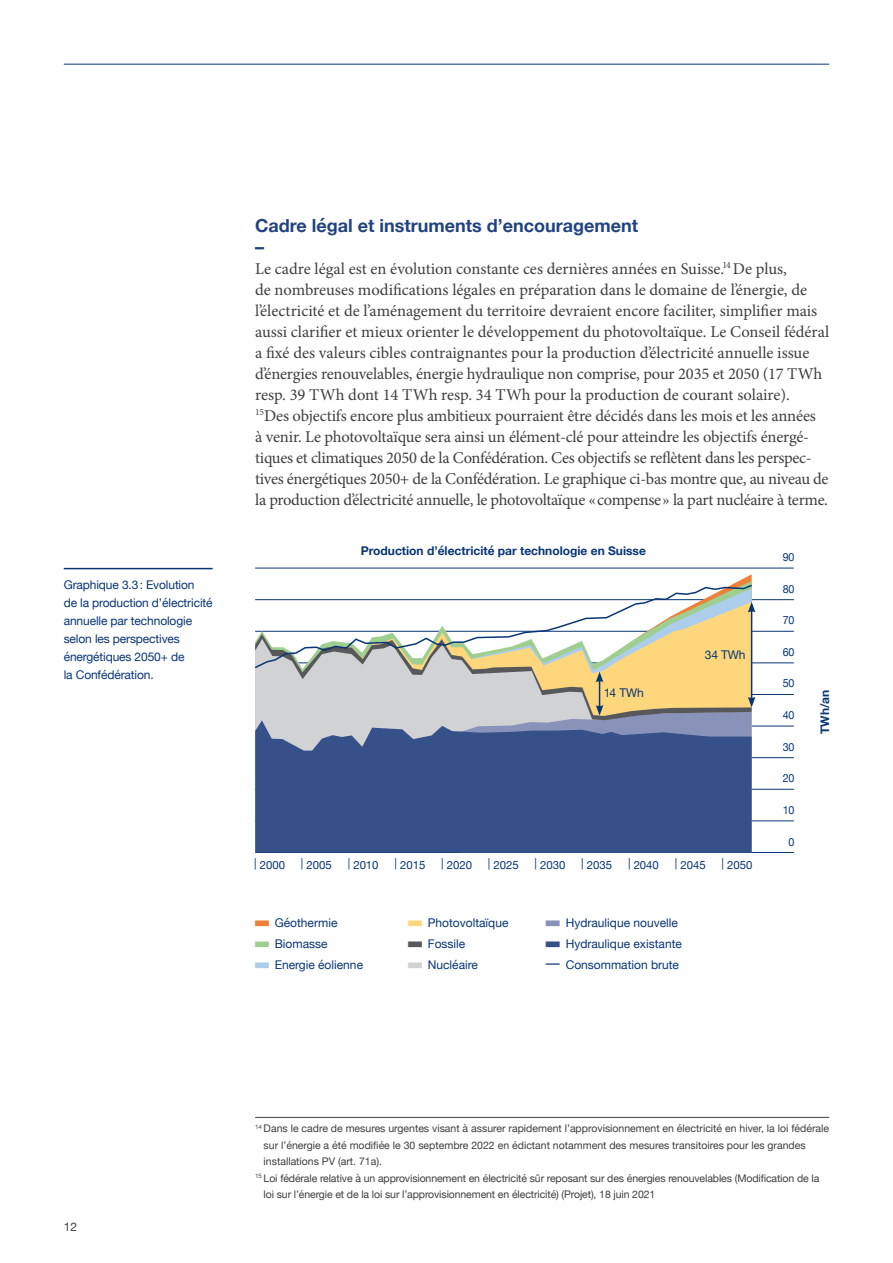
<style>
.page{position:relative;width:893px;height:1263px;background:#fff}
.page>*{position:absolute;margin:0;border:0;box-sizing:border-box;transform-origin:0 0}
.t1{font:72px "Helvetica Neue";color:#ef8039;scale:.67 1}
.t2{font:72px "Helvetica Neue";color:#9ecf91;scale:.67 1}
.t3{font:72px "Helvetica Neue";color:#accdeb;scale:.67 1}
.t4{font:72px "Helvetica Neue";color:#fed77d;scale:.67 1}
.t5{font:72px "Helvetica Neue";color:#57585a;scale:.67 1}
.t6{font:72px "Helvetica Neue";color:#d1d2d4;scale:.67 1}
.t7{font:72px "Helvetica Neue";color:#8992b9;scale:.67 1}
.t8{font:72px "Helvetica Neue";color:#365089;scale:.67 1}
.t9{font:700 18px/21px "Helvetica Neue";color:#20437f}
.t10{font:16.5px/21px "Minion Pro";letter-spacing:-.01em;color:#3e3e3f}
.t11{font:12px/18px "Helvetica Neue";letter-spacing:-.01em;color:#083575}
.t12{font:700 12px "Helvetica Neue";color:#083575}
.t13{font:12px "Helvetica Neue";color:#3e3e3f}
.t14{font:11.4px "Helvetica Neue";color:#083575}
.t15{font:11.25px "Helvetica Neue";letter-spacing:-.025em;color:#083575;scale:.95 1}
.t16{font:10.5px "Helvetica Neue";color:#3e3e3f}
.s1{font-size:18px;color:#365089}
</style>
<div class="page">
<hr style="left:64px;top:64px;width:765px;height:1px;background:#083575">
<hr style="left:64px;top:568px;width:149px;height:1px;background:#083575">
<hr style="left:255px;top:1117px;width:574px;height:1px;background:#3e3e3f">
<hr style="left:255px;top:663px;width:539px;height:1px;background:#083575">
<hr style="left:255px;top:631px;width:539px;height:1px;background:#083575">
<hr style="left:255px;top:726px;width:539px;height:1px;background:#083575">
<hr style="left:255px;top:789px;width:539px;height:1px;background:#083575">
<hr style="left:255px;top:568px;width:539px;height:1px;background:#083575">
<hr style="left:255px;top:599px;width:539px;height:1px;background:#083575">
<hr style="left:255px;top:694px;width:539px;height:1px;background:#083575">
<hr style="left:255px;top:757px;width:539px;height:1px;background:#083575">
<hr style="left:255px;top:821px;width:539px;height:1px;background:#083575">
<hr style="left:255px;top:852px;width:539px;height:1px;background:#083575">
<svg style="left:255px;top:574px;width:500px;height:278px"></svg>
<p class="t11" style="left:64px;top:576px;width:150px">Graphique 3.3: Evolution<br>de la production d’électricité annuelle par technologie selon les perspectives énergétiques 2050+ de<br>la Confédération.</p>
<p class="t9" style="left:255px;top:215px;width:384px">Cadre légal et instruments d’encouragement –</p>
<p class="t10" style="left:255px;top:258px;width:576px">Le cadre légal est en évolution constante ces dernières années en Suisse.<sup>14</sup> De plus,<br>de nombreuses modifications légales en préparation dans le domaine de l’énergie, de l’électricité et de l’aménagement du territoire devraient encore faciliter, simplifier mais aussi clarifier et mieux orienter le développement du photovoltaïque. Le Conseil fédéral a fixé des valeurs cibles contraignantes pour la production d’électricité annuelle issue d’énergies renouvelables, énergie hydraulique non comprise, pour 2035 et 2050 (17 TWh resp. 39 TWh dont 14 TWh resp. 34 TWh pour la production de courant solaire).<br><sup>15</sup>Des objectifs encore plus ambitieux pourraient être décidés dans les mois et les années<br>à venir. Le photovoltaïque sera ainsi un élément-clé pour atteindre les objectifs énergé&shy;tiques et climatiques 2050 de la Confédération. Ces objectifs se reflètent dans les perspec&shy;tives énergétiques 2050+ de la Confédération. Le graphique ci-bas montre que, au niveau de la production d’électricité annuelle, le photovoltaïque «compense» la part nucléaire à terme.</p>
<p class="t12" style="left:361px;top:542px;width:287px">Production d’électricité par technologie en Suisse</p>
<p class="t11" style="left:604px;top:685px;width:41px">14 TWh</p>
<p class="t11" style="left:705px;top:646px;width:42px">34 TWh</p>
<p class="t14" style="left:254px;top:856px;width:32px">| 2000</p>
<p class="t14" style="left:301px;top:856px;width:32px">| 2005</p>
<p class="t14" style="left:348px;top:856px;width:32px">| 2010</p>
<p class="t14" style="left:394px;top:856px;width:32px">| 2015</p>
<p class="t14" style="left:441px;top:856px;width:32px">| 2020</p>
<p class="t14" style="left:488px;top:856px;width:32px">| 2025</p>
<p class="t14" style="left:535px;top:856px;width:32px">| 2030</p>
<p class="t14" style="left:581px;top:856px;width:32px">| 2035</p>
<p class="t14" style="left:628px;top:856px;width:32px">| 2040</p>
<p class="t14" style="left:675px;top:856px;width:32px">| 2045</p>
<p class="t14" style="left:721px;top:856px;width:32px">| 2050</p>
<h1 class="t1" style="left:253px;top:865px;width:29px">-</h1>
<p class="t11" style="left:275px;top:914px;width:64px">Géothermie</p>
<h1 class="t2" style="left:253px;top:886px;width:29px">-</h1>
<p class="t11" style="left:275px;top:935px;width:54px">Biomasse</p>
<h1 class="t3" style="left:253px;top:907px;width:29px">-</h1>
<p class="t11" style="left:275px;top:956px;width:90px">Energie éolienne</p>
<h1 class="t4" style="left:406px;top:865px;width:29px">-</h1>
<p class="t11" style="left:428px;top:914px;width:82px">Photovoltaïque</p>
<h1 class="t5" style="left:406px;top:886px;width:29px">-</h1>
<p class="t11" style="left:428px;top:935px;width:39px">Fossile</p>
<h1 class="t6" style="left:406px;top:907px;width:29px">-</h1>
<p class="t11" style="left:428px;top:956px;width:52px">Nucléaire</p>
<h1 class="t7" style="left:544px;top:865px;width:29px">-</h1>
<p class="t11" style="left:566px;top:914px;width:114px">Hydraulique nouvelle</p>
<h1 class="t8" style="left:544px;top:886px;width:29px">-</h1>
<p class="t11" style="left:566px;top:935px;width:118px">Hydraulique existante</p>
<p class="t11" style="left:544px;top:956px;width:137px"><span class="s1">-</span> Consommation brute</p>
<p class="t15" style="left:783px;top:549px;width:14px">90</p>
<p class="t15" style="left:783px;top:581px;width:14px">80</p>
<p class="t15" style="left:783px;top:612px;width:14px">70</p>
<p class="t15" style="left:783px;top:644px;width:14px">60</p>
<p class="t15" style="left:783px;top:675px;width:14px">50</p>
<p class="t15" style="left:783px;top:707px;width:14px">40</p>
<p class="t15" style="left:783px;top:738px;width:14px">30</p>
<p class="t15" style="left:783px;top:770px;width:14px">20</p>
<p class="t15" style="left:783px;top:802px;width:14px">10</p>
<p class="t15" style="left:789px;top:833px;width:8px">0</p>
<p class="t12" style="left:815px;top:734px;width:46px;rotate:-90deg">TWh/an</p>
<p class="t13" style="left:64px;top:1218px;width:15px">12</p>
<p class="t16" style="left:255px;top:1121px;width:575px"><sup>14</sup> Dans le cadre de mesures urgentes visant à assurer rapidement l’approvisionnement en électricité en hiver, la loi fédérale</p>
<p class="t16" style="left:264px;top:1138px;width:543px">sur l’énergie a été modifiée le 30 septembre 2022 en édictant notamment des mesures transitoires pour les grandes</p>
<p class="t16" style="left:264px;top:1154px;width:120px">installations PV (art. 71a).</p>
<p class="t16" style="left:255px;top:1171px;width:566px"><sup>15</sup> Loi fédérale relative à un approvisionnement en électricité sûr reposant sur des énergies renouvelables (Modification de la</p>
<p class="t16" style="left:264px;top:1187px;width:393px">loi sur l’énergie et de la loi sur l’approvisionnement en électricité) (Projet), 18 juin 2021</p>
</div>
